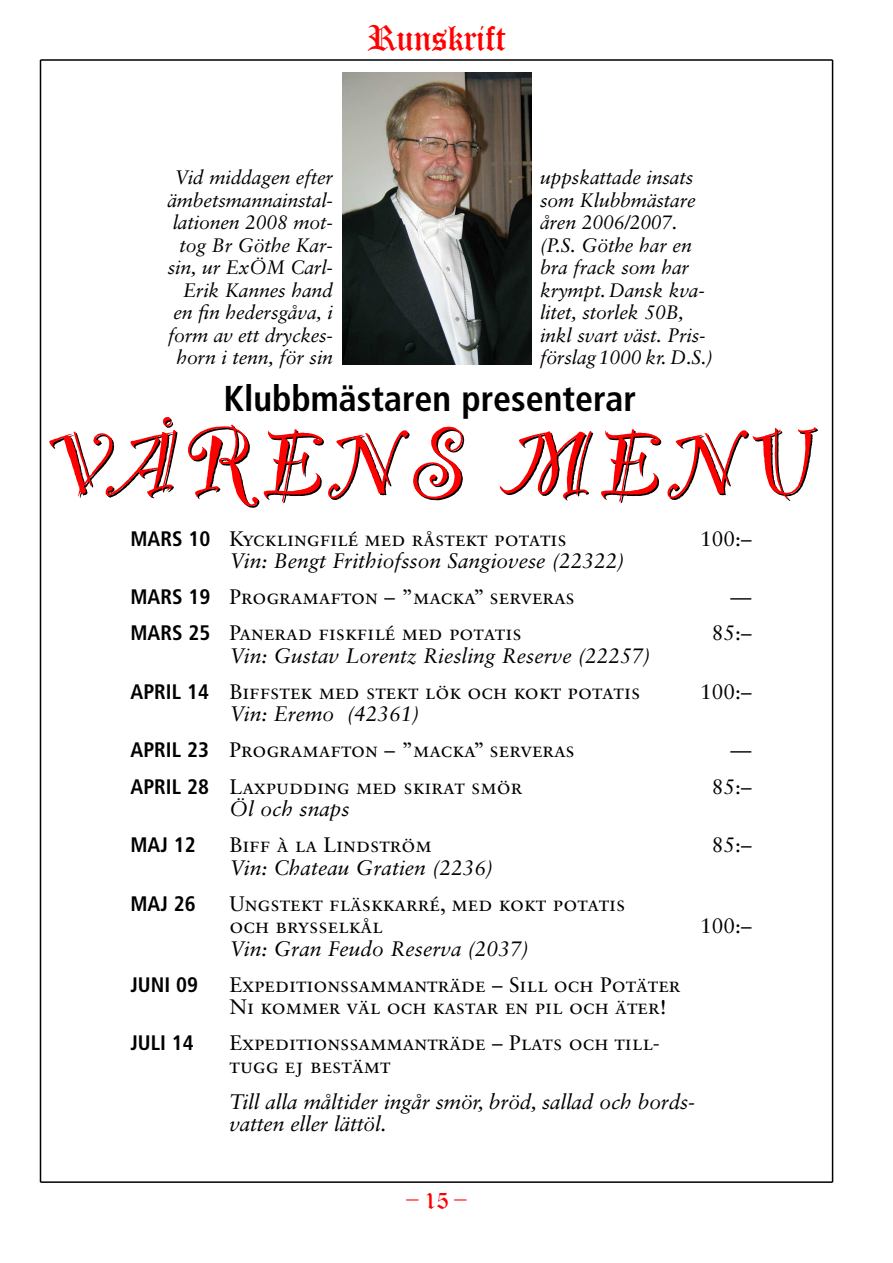
<style>
.page{position:relative;width:893px;height:1263px;background:#fff}
.page>*{position:absolute;margin:0;border:0;box-sizing:border-box;transform-origin:0 0}
.t1{font:99px "Party Let Plain";letter-spacing:.08em;color:#f00}
.t2{font:700 condensed 36px "Frutiger";color:#000}
.t3{font:36px "Old English Text";letter-spacing:-.015em;color:#f00}
.t4{font:24px "Old English Text";color:#f00}
.t5{font:21px/22.5px "Sabon Roman SC";color:#000}
.t6{font:italic 21px/22.5px "Sabon";color:#000}
.t7{font:21px "Sabon";color:#000}
.t8{font:700 condensed 21px "Frutiger";color:#000}
.t9{font:italic 19.5px/22.5px "Sabon";letter-spacing:-.01em;color:#000;text-align:right}
.s1{font-family:"Frutiger";font-weight:700;font-stretch:condensed}
</style>
<div class="page">
<hr style="left:40px;top:59px;width:792px;height:2px;background:#000">
<hr style="left:40px;top:60px;width:1px;height:1122px;background:#000">
<hr style="left:832px;top:60px;width:1px;height:1122px;background:#000">
<hr style="left:40px;top:1181px;width:792px;height:2px;background:#000">
<img style="left:342px;top:72px;width:189px;height:292px">
<h2 class="t3" style="left:367px;top:17px;width:140px">Runskrift</h2>
<p class="t9" style="left:167px;top:167px;width:167px">Vid middagen efter ämbetsmannainstal&shy;lationen 2008 mot&shy;tog Br Göthe Kar&shy;sin, ur ExÖM Carl-<br>Erik Kannes hand en fin hedersgåva, i form av ett dryckes&shy;horn i tenn, för sin</p>
<p class="t9" style="left:540px;top:167px;width:174px;text-align:left">uppskattade insats som Klubbmästare åren 2006/2007. (P.S. Göthe har en bra frack som har krympt.Dansk kva&shy;litet, storlek 50B, inkl svart väst. Pris&shy;förslag1000 kr. D.S.)</p>
<h2 class="t2" style="left:223px;top:384px;width:414px">Klubbmästaren presenterar</h2>
<h1 class="t1" style="left:46px;top:393px;width:769px">VÅRENS MENU</h1>
<p class="t5" style="left:130px;top:529px;width:438px"><span class="s1">MARS 10</span> Kycklingfilé med råstekt potatis</p>
<p class="t7" style="left:700px;top:530px;width:53px">100:–</p>
<p class="t6" style="left:229px;top:551px;width:396px">Vin: Bengt Frithiofsson Sangiovese (22322)</p>
<p class="t5" style="left:130px;top:588px;width:446px"><span class="s1">MARS 19</span> Programafton – ”macka” serveras</p>
<p class="t7" style="left:730px;top:588px;width:22px">—</p>
<p class="t5" style="left:130px;top:624px;width:393px"><span class="s1">MARS 25</span> Panerad fiskfilé med potatis</p>
<p class="t7" style="left:712px;top:624px;width:41px">85:–</p>
<p class="t6" style="left:229px;top:646px;width:422px">Vin: Gustav Lorentz Riesling Reserve (22257)</p>
<p class="t5" style="left:130px;top:682px;width:511px"><span class="s1">APRIL 14</span> Biffstek med stekt lök och kokt potatis</p>
<p class="t7" style="left:700px;top:683px;width:53px">100:–</p>
<p class="t6" style="left:229px;top:704px;width:192px">Vin: Eremo (42361)</p>
<p class="t5" style="left:130px;top:741px;width:446px"><span class="s1">APRIL 23</span> Programafton – ”macka” serveras</p>
<p class="t7" style="left:730px;top:741px;width:22px">—</p>
<p class="t5" style="left:130px;top:777px;width:394px"><span class="s1">APRIL 28</span> Laxpudding med skirat smör</p>
<p class="t7" style="left:712px;top:777px;width:41px">85:–</p>
<p class="t6" style="left:229px;top:799px;width:122px">Öl och snaps</p>
<p class="t8" style="left:130px;top:836px;width:67px">MAJ 12</p>
<p class="t5" style="left:229px;top:835px;width:204px">Biff à la Lindström</p>
<p class="t7" style="left:712px;top:836px;width:41px">85:–</p>
<p class="t6" style="left:229px;top:857px;width:265px">Vin: Chateau Gratien (2236)</p>
<p class="t8" style="left:130px;top:895px;width:67px">MAJ 26</p>
<p class="t5" style="left:229px;top:894px;width:398px">Ungstekt fläskkarré, med kokt potatis och brysselkål</p>
<p class="t7" style="left:700px;top:917px;width:53px">100:–</p>
<p class="t6" style="left:229px;top:938px;width:301px">Vin: Gran Feudo Reserva (2037)</p>
<p class="t8" style="left:130px;top:976px;width:69px">JUNI 09</p>
<p class="t5" style="left:229px;top:975px;width:453px">Expeditionssammanträde – Sill och Potäter<br>Ni kommer väl och kastar en pil och äter!</p>
<p class="t8" style="left:130px;top:1034px;width:65px">JULI 14</p>
<p class="t5" style="left:229px;top:1033px;width:432px">Expeditionssammanträde – Plats och till&shy;tugg ej bestämt</p>
<p class="t6" style="left:229px;top:1091px;width:467px">Till alla måltider ingår smör, bröd, sallad och bords&shy;vatten eller lättöl.</p>
<p class="t4" style="left:406px;top:1185px;width:62px">– 15 –</p>
</div>
